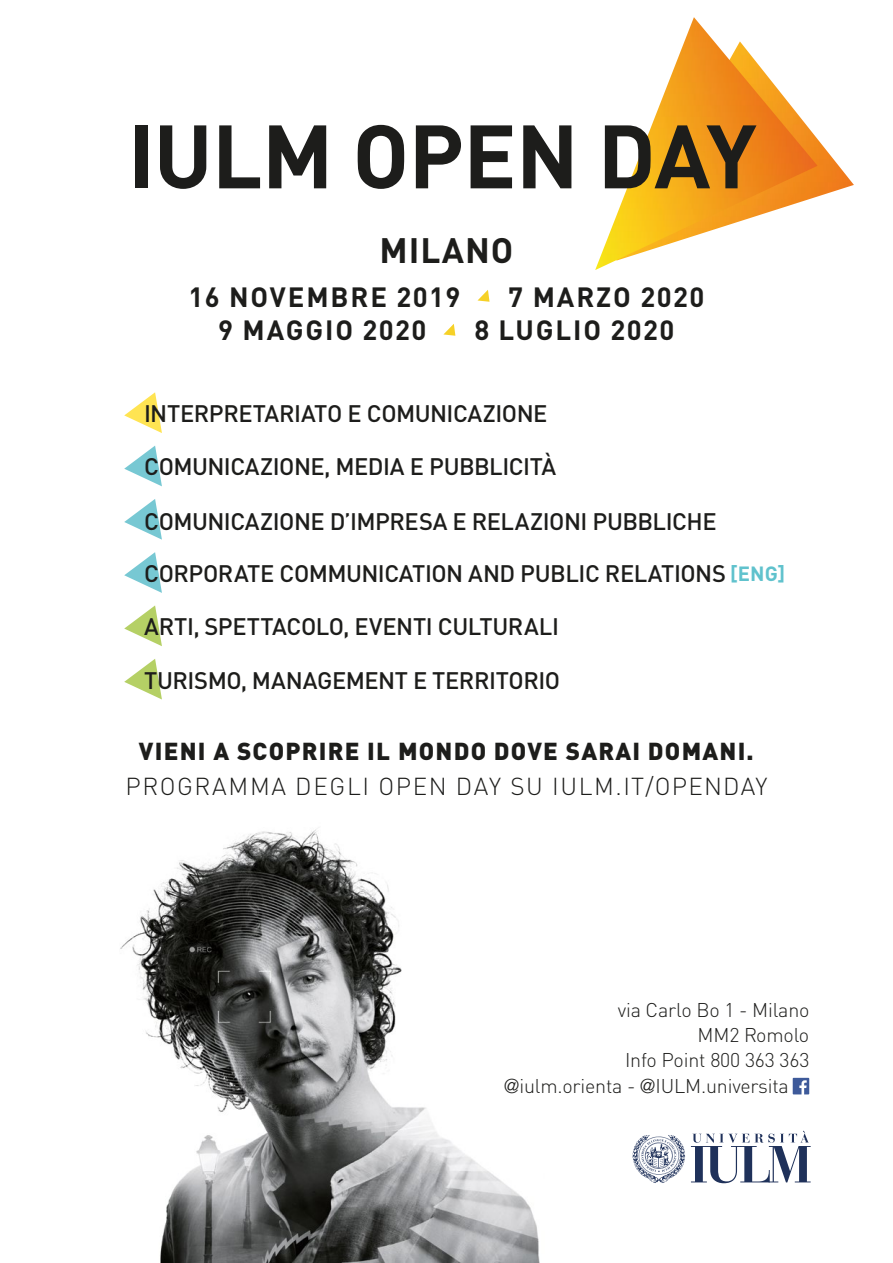
<style>
.page{position:relative;width:893px;height:1263px;background:#fff}
.page>*{position:absolute;margin:0;border:0;box-sizing:border-box;transform-origin:0 0}
.t1{font:700 88.35px "DIN Pro";letter-spacing:-.01em;color:#1d1d1b}
.t2{font:700 34.95px "DIN Pro";letter-spacing:.03em;color:#1d1d1b}
.t3{font:700 27.45px "DIN Pro";letter-spacing:.065em;color:#1d1d1b}
.t4{font:300 24.3px "DIN Pro";letter-spacing:.07em;color:#1d1d1b}
.t5{font:900 24.3px "DIN Pro";letter-spacing:.05em;color:#1d1d1b}
.t6{font:500 23.7px "DIN Pro";letter-spacing:-.02em;color:#1d1d1b}
.t7{font:300 19.65px "DIN Pro";letter-spacing:-.01em;color:#1d1d1b}
.s1{font-weight:700;font-size:20.4px;color:#60c2cd}
.s2{font-family:"Helvetica Neue LT Std"}
</style>
<div class="page">
<img style="left:120px;top:829px;width:420px;height:434px">
<svg style="left:792px;top:1078px;width:17px;height:17px"></svg>
<svg style="left:633px;top:1135px;width:52px;height:48px"></svg>
<svg style="left:691px;top:1131px;width:120px;height:52px"></svg>
<img style="left:817px;top:138px;width:37px;height:59px">
<img style="left:595px;top:17px;width:222px;height:253px">
<svg style="left:124px;top:392px;width:38px;height:41px"></svg>
<svg style="left:124px;top:446px;width:38px;height:40px"></svg>
<svg style="left:124px;top:499px;width:38px;height:41px"></svg>
<svg style="left:124px;top:552px;width:38px;height:41px"></svg>
<svg style="left:124px;top:605px;width:38px;height:41px"></svg>
<svg style="left:124px;top:659px;width:38px;height:40px"></svg>
<svg style="left:443px;top:324px;width:12px;height:12px"></svg>
<svg style="left:477px;top:290px;width:12px;height:12px"></svg>
<h1 class="t1" style="left:128px;top:83px;width:631px">IULM OPEN DAY</h1>
<h2 class="t2" style="left:380px;top:221px;width:135px">MILANO</h2>
<p class="t3" style="left:188px;top:274px;width:274px">16 NOVEMBRE 2019</p>
<p class="t3" style="left:508px;top:274px;width:197px">7 MARZO 2020</p>
<p class="t3" style="left:218px;top:307px;width:210px">9 MAGGIO 2020</p>
<p class="t3" style="left:474px;top:307px;width:202px">8 LUGLIO 2020</p>
<p class="t6" style="left:144px;top:394px;width:405px">INTERPRETARIATO E COMUNICAZIONE</p>
<p class="t6" style="left:144px;top:447px;width:414px">COMUNICAZIONE, MEDIA E PUBBLICITÀ</p>
<p class="t6" style="left:144px;top:502px;width:574px">COMUNICAZIONE D’IMPRESA E RELAZIONI PUBBLICHE</p>
<p class="t6" style="left:144px;top:554px;width:643px">CORPORATE COMMUNICATION AND PUBLIC RELATIONS <span class="s1">[ENG]</span></p>
<p class="t6" style="left:144px;top:608px;width:416px">ARTI, SPETTACOLO, EVENTI CULTURALI</p>
<p class="t6" style="left:144px;top:661px;width:418px">TURISMO, MANAGEMENT E TERRITORIO</p>
<p class="t5" style="left:139px;top:730px;width:616px">VIENI A SCOPRIRE IL MONDO DOVE SARAI DOMANI.</p>
<p class="t4" style="left:126px;top:768px;width:644px">PROGRAMMA DEGLI OPEN DAY SU IULM.IT/OPENDAY</p>
<p class="t7" style="left:618px;top:994px;width:193px">via Carlo Bo 1 - Milano</p>
<p class="t7" style="left:698px;top:1020px;width:113px">MM2 Romolo</p>
<p class="t7" style="left:625px;top:1045px;width:186px">Info Point 800 363 363</p>
<p class="t7" style="left:504px;top:1070px;width:286px"><span class="s2">@</span>iulm.orienta - <span class="s2">@</span>IULM.universita</p>
</div>
